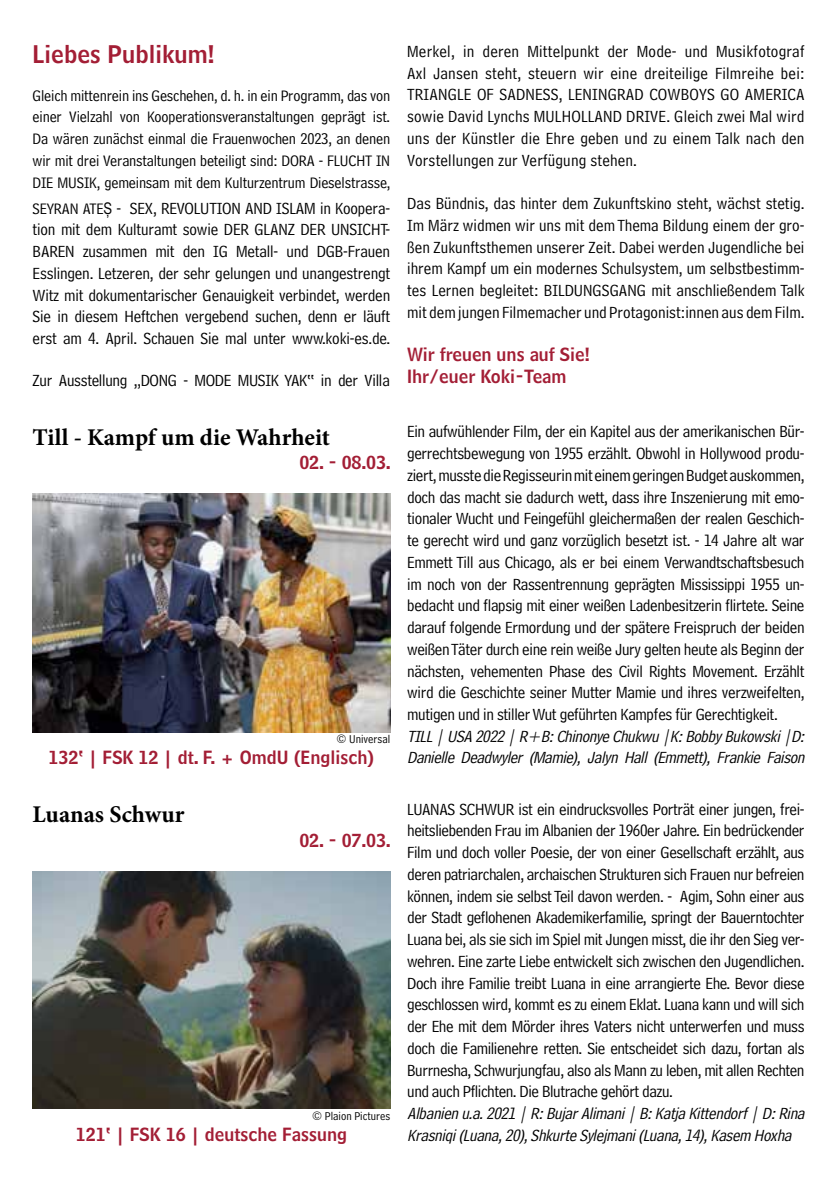
<style>
.page{position:relative;width:840px;height:1191px;background:#fff}
.page>*{position:absolute;margin:0;border:0;box-sizing:border-box;transform-origin:0 0}
.t1{font:700 24px "Minion Pro";color:#000}
.t2{font:24px "Bell Centennial Std Name Num";color:#a31e35}
.t3{font:18px/21.8px "Bell Centennial Std Name Num";color:#a31e35}
.t4{font:17px/21.8px "Bell Centennial Std Address";letter-spacing:-.01em;color:#000;text-align:justify}
.t5{font:italic 17px/21.8px "Bell Centennial Std Address";color:#000}
.t6{font:16px/21.8px "Bell Centennial Std Address";letter-spacing:-.01em;color:#000;text-align:justify}
.t7{font:12px "Bell Centennial Std Address";color:#000}
.s1{font-size:16px}
.s2{font-family:"Arial Narrow";font-size:16px}
</style>
<div class="page">
<img style="left:33px;top:871px;width:357px;height:237px">
<img style="left:33px;top:494px;width:357px;height:238px">
<h1 class="t2" style="left:33px;top:39px;width:183px">Liebes Publikum!</h1>
<p class="t6" style="left:33px;top:84px;width:359px">Gleich mittenrein ins Geschehen, d. h. in ein Programm, das von einer Vielzahl von Kooperationsveranstaltungen geprägt ist.<br>Da wären zunächst einmal die Frauenwochen 2023, an denen wir mit drei Veranstaltungen beteiligt sind: DORA - FLUCHT IN DIE MUSIK, gemeinsam mit dem Kulturzentrum Dieselstrasse,</p>
<p class="t4" style="left:33px;top:197px;width:359px"><span class="s1">SEYRAN ATE</span><span class="s2">Ș</span> - SEX, REVOLUTION AND ISLAM in Koopera&shy;tion mit dem Kulturamt sowie DER GLANZ DER UNSICHT-BAREN zusammen mit den IG Metall- und DGB-Frauen Esslingen. Letzeren, der sehr gelungen und unangestrengt Witz mit dokumentarischer Genauigkeit verbindet, werden Sie in diesem Heftchen vergebend suchen, denn er läuft erst am 4. April. Schauen Sie mal unter www.koki-es.de.</p>
<p class="t4" style="left:33px;top:369px;width:359px">Zur Ausstellung „DONG - MODE MUSIK YAK“ in der Villa</p>
<h1 class="t1" style="left:33px;top:420px;width:299px">Till - Kampf um die Wahrheit</h1>
<p class="t3" style="left:299px;top:451px;width:93px">02. - 08.03.</p>
<p class="t7" style="left:336px;top:732px;width:55px">© Universal</p>
<p class="t3" style="left:48px;top:746px;width:327px">132‘ | FSK 12 | dt. F. + OmdU (Englisch)</p>
<h1 class="t1" style="left:33px;top:797px;width:153px">Luanas Schwur</h1>
<p class="t3" style="left:299px;top:829px;width:93px">02. - 07.03.</p>
<p class="t7" style="left:312px;top:1109px;width:79px">© Plaion Pictures</p>
<p class="t3" style="left:76px;top:1123px;width:273px">121‘ | FSK 16 | deutsche Fassung</p>
<p class="t4" style="left:407px;top:40px;width:398px">Merkel, in deren Mittelpunkt der Mode- und Musikfotograf Axl Jansen steht, steuern wir eine dreiteilige Filmreihe bei:<br>TRIANGLE OF SADNESS, LENINGRAD COWBOYS GO AMERICA sowie David Lynchs MULHOLLAND DRIVE. Gleich zwei Mal wird uns der Künstler die Ehre geben und zu einem Talk nach den Vorstellungen zur Verfügung stehen.</p>
<p class="t4" style="left:407px;top:193px;width:398px">Das Bündnis, das hinter dem Zukunftskino steht, wächst stetig.<br>Im März widmen wir uns mit dem Thema Bildung einem der gro&shy;ßen Zukunftsthemen unserer Zeit. Dabei werden Jugendliche bei ihrem Kampf um ein modernes Schulsystem, um selbstbestimm&shy;tes Lernen begleitet: BILDUNGSGANG mit anschließendem Talk mit dem jungen Filmemacher und Protagonist:innen aus dem Film.</p>
<p class="t3" style="left:407px;top:344px;width:184px">Wir freuen uns auf Sie!<br>Ihr/euer Koki-Team</p>
<p class="t4" style="left:407px;top:421px;width:398px">Ein aufwühlender Film, der ein Kapitel aus der amerikanischen Bür&shy;gerrechtsbewegung von 1955 erzählt. Obwohl in Hollywood produ&shy;ziert, musste die Regisseurin mit einem geringen Budget auskommen, doch das macht sie dadurch wett, dass ihre Inszenierung mit emo&shy;tionaler Wucht und Feingefühl gleichermaßen der realen Geschich&shy;te gerecht wird und ganz vorzüglich besetzt ist. - 14 Jahre alt war Emmett Till aus Chicago, als er bei einem Verwandtschaftsbesuch im noch von der Rassentrennung geprägten Mississippi 1955 un&shy;bedacht und flapsig mit einer weißen Ladenbesitzerin flirtete. Seine darauf folgende Ermordung und der spätere Freispruch der beiden weißen Täter durch eine rein weiße Jury gelten heute als Beginn der nächsten, vehementen Phase des Civil Rights Movement. Erzählt wird die Geschichte seiner Mutter Mamie und ihres verzweifelten, mutigen und in stiller Wut geführten Kampfes für Gerechtigkeit.</p>
<p class="t5" style="left:407px;top:725px;width:403px">TILL|USA2022|R+B:ChinonyeChukwu|K:BobbyBukowski|D:<br>Danielle Deadwyler (Mamie), Jalyn Hall (Emmett), Frankie Faison</p>
<p class="t4" style="left:407px;top:798px;width:398px">LUANAS SCHWUR ist ein eindrucksvolles Porträt einer jungen, frei&shy;heitsliebenden Frau im Albanien der 1960er Jahre. Ein bedrückender Film und doch voller Poesie, der von einer Gesellschaft erzählt, aus deren patriarchalen, archaischen Strukturen sich Frauen nur befreien können, indem sie selbst Teil davon werden. - Agim, Sohn einer aus der Stadt geflohenen Akademikerfamilie, springt der Bauerntochter Luana bei, als sie sich im Spiel mit Jungen misst, die ihr den Sieg ver&shy;wehren. Eine zarte Liebe entwickelt sich zwischen den Jugendlichen.<br>Doch ihre Familie treibt Luana in eine arrangierte Ehe. Bevor diese geschlossen wird, kommt es zu einem Eklat. Luana kann und will sich der Ehe mit dem Mörder ihres Vaters nicht unterwerfen und muss doch die Familienehre retten. Sie entscheidet sich dazu, fortan als Burrnesha, Schwurjungfau, also als Mann zu leben, mit allen Rechten und auch Pflichten. Die Blutrache gehört dazu.</p>
<p class="t5" style="left:407px;top:1102px;width:403px">Albanienu.a.2021|R:BujarAlimani|B:KatjaKittendorf|D:Rina<br>Krasniqi(Luana,20),ShkurteSylejmani(Luana,14),Kasem Hoxha</p>
</div>
